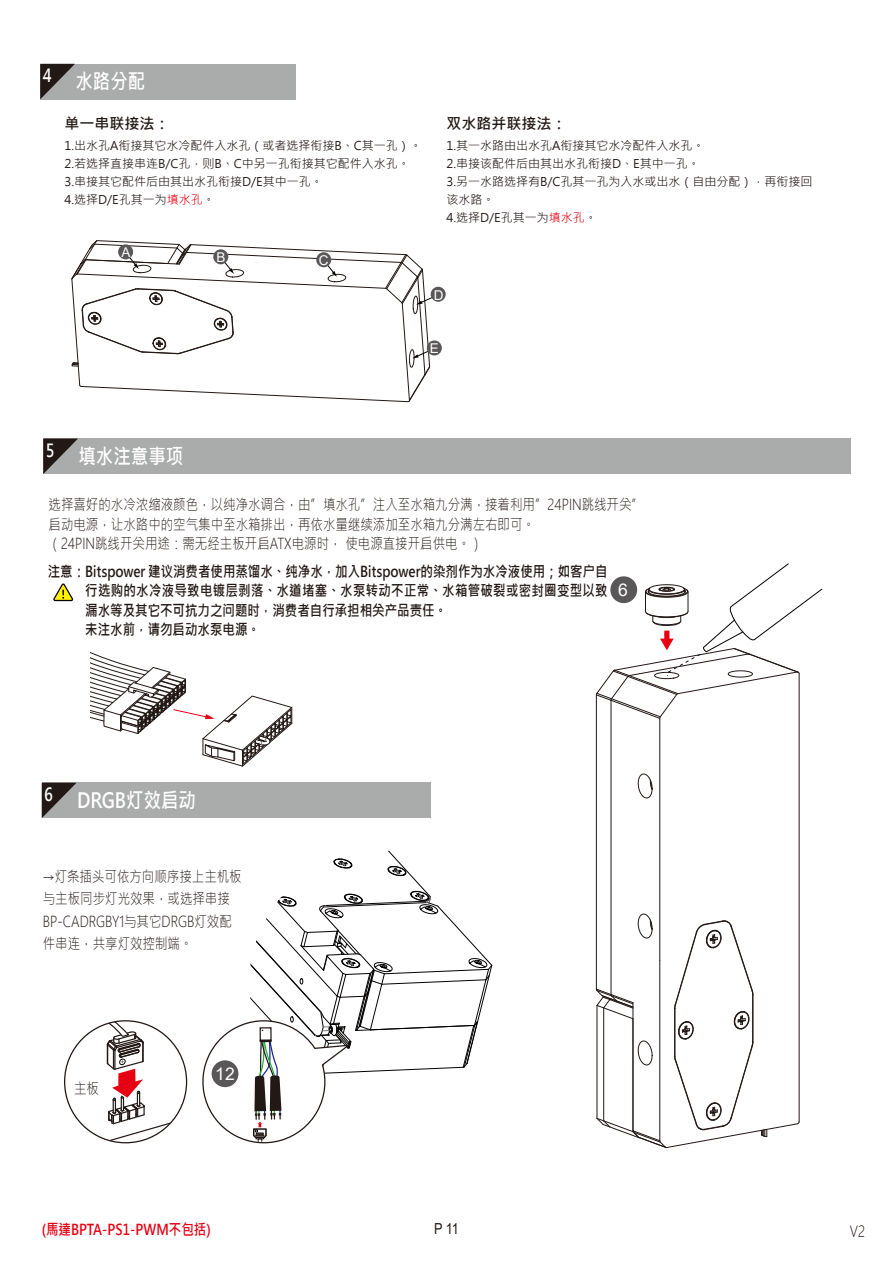
<style>
.page{position:relative;width:893px;height:1263px;background:#fff}
.page>*{position:absolute;margin:0;border:0;box-sizing:border-box;transform-origin:0 0}
.t1{font:700 21px "Microsoft Jheng Hei";color:#fff;scale:.83 1}
.t2{font:17.55px "Arial";color:#fff}
.t3{font:15.3px "Arial";color:#221815;scale:.83 1}
.t4{font:300 15.3px "Microsoft Jheng Hei";color:#221815;scale:.83 1}
.t5{font:300 15px/22.5px "Microsoft Jheng Hei";color:#221815;scale:.83 1}
.t6{font:700 15px/19.5px "Microsoft Jheng Hei";color:#221815;scale:.83 1}
.t7{font:700 15px "Microsoft Jheng Hei";color:#e60012;scale:.83 1}
.t8{font:700 15px "Microsoft Jheng Hei";color:#221815}
.t9{font:13.5px "Arial";color:#fff}
.t10{font:12px/18px "Microsoft Jheng Hei";color:#221815}
.s1{color:#e60012}
</style>
<div class="page">
<svg style="left:91px;top:652px;width:202px;height:115px"></svg>
<hr style="left:611px;top:700px;width:1px;height:294px;background:#221815">
<hr style="left:596px;top:695px;width:1px;height:294px;background:#221815">
<hr style="left:659px;top:718px;width:1px;height:242px;background:#221815">
<hr style="left:799px;top:674px;width:1px;height:447px;background:#221815">
<svg style="left:637px;top:773px;width:16px;height:26px"></svg>
<svg style="left:596px;top:563px;width:227px;height:156px"></svg>
<svg style="left:596px;top:913px;width:204px;height:235px"></svg>
<svg style="left:202px;top:851px;width:290px;height:293px"></svg>
<svg style="left:65px;top:1021px;width:122px;height:122px"></svg>
<svg style="left:53px;top:583px;width:21px;height:19px"></svg>
<div style="left:42px;top:783px;width:389px;height:35px;background:#aaabab"></div>
<svg style="left:42px;top:783px;width:34px;height:35px"></svg>
<div style="left:40px;top:64px;width:255px;height:35px;background:#aaabab"></div>
<svg style="left:40px;top:64px;width:35px;height:35px"></svg>
<div style="left:43px;top:438px;width:807px;height:36px;background:#aaabab"></div>
<svg style="left:43px;top:438px;width:35px;height:36px"></svg>
<div style="left:431px;top:287px;width:15px;height:15px;background:#595757;border-radius:50%"></div>
<svg style="left:71px;top:240px;width:368px;height:162px"></svg>
<div style="left:427px;top:340px;width:15px;height:15px;background:#595757;border-radius:50%"></div>
<div style="left:212px;top:1060px;width:26px;height:27px;background:#595757;border-radius:50%"></div>
<div style="left:610px;top:576px;width:27px;height:27px;background:#595757;border-radius:50%"></div>
<h1 class="t1" style="left:43px;top:68px;width:125px"><sup>4</sup> 水路分配</h1>
<p class="t8" style="left:64px;top:114px;width:107px">单一串联接法：</p>
<p class="t10" style="left:64px;top:136px;width:359px">1.出水孔A衔接其它水冷配件入水孔（或者选择衔接B、C其一孔）。<br>2.若选择直接串连B/C孔，则B、C中另一孔衔接其它配件入水孔。<br>3.串接其它配件后由其出水孔衔接D/E其中一孔。<br>4.选择D/E孔其一为<span class="s1">填水孔</span>。</p>
<p class="t9" style="left:121px;top:243px;width:11px">A</p>
<p class="t9" style="left:217px;top:248px;width:11px">B</p>
<p class="t9" style="left:319px;top:251px;width:11px">C</p>
<p class="t8" style="left:446px;top:114px;width:121px">双水路并联接法：</p>
<p class="t10" style="left:446px;top:136px;width:368px">1.其一水路由出水孔A衔接其它水冷配件入水孔。<br>2.串接该配件后由其出水孔衔接D、E其中一孔。<br>3.另一水路选择有B/C孔其一孔为入水或出水（自由分配），再衔接回该水路。<br>4.选择D/E孔其一为<span class="s1">填水孔</span>。</p>
<p class="t9" style="left:434px;top:285px;width:11px">D</p>
<p class="t9" style="left:430px;top:339px;width:11px">E</p>
<h1 class="t1" style="left:46px;top:443px;width:167px"><sup>5</sup> 填水注意事项</h1>
<p class="t5" style="left:49px;top:495px;width:719px;line-height:19.5px">选择喜好的水冷浓缩液颜色，以纯净水调合，由”填水孔”注入至水箱九分满，接着利用”24PIN跳线开关”启动电源，让水路中的空气集中至水箱排出，再依水量继续添加至水箱九分满左右即可。<br>（24PIN跳线开关用途：需无经主板开启ATX电源时， 使电源直接开启供电。）</p>
<p class="t6" style="left:85px;top:561px;width:631px;text-indent:-37px">注意：Bitspower 建议消费者使用蒸馏水、纯净水，加入Bitspower的染剂作为水冷液使用；如客户自行选购的水冷液导致电镀层剥落、水道堵塞、水泵转动不正常、水箱管破裂或密封圈变型以致漏水等及其它不可抗力之问题时，消费者自行承担相关产品责任。<br>未注水前，请勿启动水泵电源。</p>
<h2 class="t2" style="left:618px;top:578px;width:11px">6</h2>
<h1 class="t1" style="left:44px;top:787px;width:184px"><sup>6</sup> DRGB灯效启动</h1>
<p class="t5" style="left:43px;top:865px;width:241px">→灯条插头可依方向顺序接上主机板与主板同步灯光效果，或选择串接<br>BP-CADRGBY1与其它DRGB灯效配件串连，共享灯效控制端。</p>
<p class="t5" style="left:74px;top:1077px;width:32px">主板</p>
<h2 class="t2" style="left:215px;top:1062px;width:21px">12</h2>
<p class="t7" style="left:42px;top:1220px;width:205px">(馬達BPTA-PS1-PWM不包括)</p>
<p class="t3" style="left:434px;top:1218px;width:31px">P 11</p>
<p class="t4" style="left:850px;top:1221px;width:20px">V2</p>
</div>
